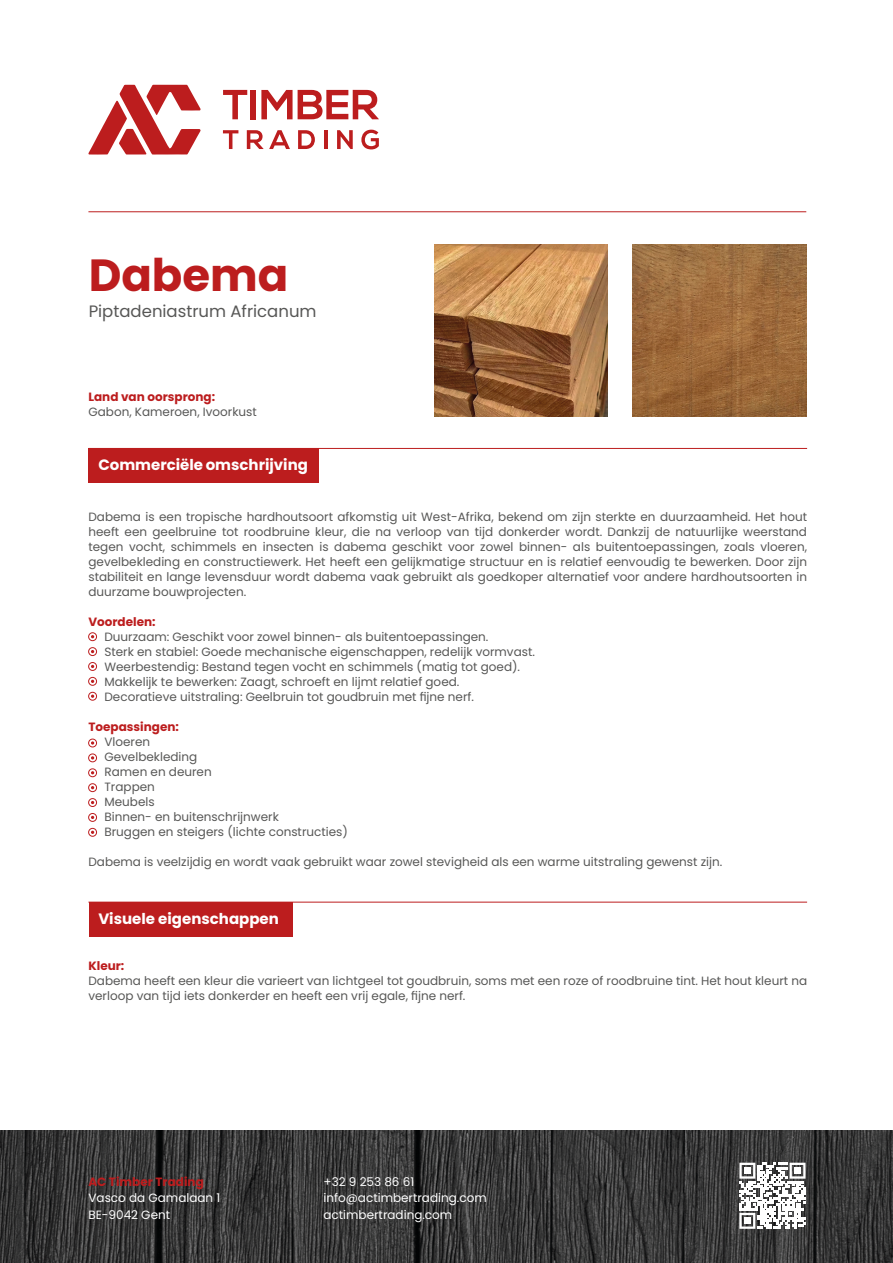
<style>
.page{position:relative;width:893px;height:1263px;background:#fff}
.page>*{position:absolute;margin:0;border:0;box-sizing:border-box;transform-origin:0 0}
.t1{font:700 45px "Poppins";color:#bc1d1e}
.t2{font:16.5px "Poppins";color:#575756}
.t3{font:700 15px "Poppins";color:#fff}
.t4{font:12px/15px "Poppins";color:#575756;text-align:justify}
.t5{font:12px/16.5px "Poppins";color:#fff}
.t6{font:700 12px "Poppins";color:#bc1d1e}
</style>
<div class="page">
<img style="left:0;top:1131px;width:893px;height:132px">
<hr style="left:88px;top:211px;width:718px;height:1px;background:#bc1d1e">
<svg style="left:739px;top:1163px;width:66px;height:66px"></svg>
<div style="left:744px;top:1217px;width:7px;height:7px;background:#fff"></div>
<svg style="left:88px;top:85px;width:113px;height:70px"></svg>
<svg style="left:223px;top:130px;width:15px;height:19px"></svg>
<svg style="left:247px;top:130px;width:16px;height:19px"></svg>
<svg style="left:269px;top:130px;width:21px;height:19px"></svg>
<svg style="left:298px;top:130px;width:17px;height:19px"></svg>
<hr style="left:324px;top:130px;width:3px;height:19px;background:#bc1d1e">
<svg style="left:337px;top:130px;width:16px;height:19px"></svg>
<svg style="left:361px;top:130px;width:18px;height:19px"></svg>
<svg style="left:223px;top:90px;width:24px;height:29px"></svg>
<div style="left:251px;top:90px;width:5px;height:29px;background:#bc1d1e"></div>
<svg style="left:261px;top:90px;width:118px;height:29px"></svg>
<img style="left:434px;top:244px;width:174px;height:172px">
<img style="left:632px;top:244px;width:174px;height:172px">
<hr style="left:88px;top:448px;width:719px;height:1px;background:#bc1d1e">
<hr style="left:88px;top:902px;width:719px;height:1px;background:#bc1d1e">
<div style="left:89px;top:449px;width:230px;height:34px;background:#bc1d1e"></div>
<div style="left:89px;top:902px;width:204px;height:35px;background:#bc1d1e"></div>
<svg style="left:91px;top:741px;width:3px;height:4px"></svg>
<div style="left:88px;top:632px;width:9px;height:9px;border:1px solid #bc1d1e;border-radius:50%"></div>
<div style="left:88px;top:647px;width:9px;height:9px;border:1px solid #bc1d1e;border-radius:50%"></div>
<div style="left:88px;top:662px;width:9px;height:9px;border:1px solid #bc1d1e;border-radius:50%"></div>
<div style="left:88px;top:677px;width:9px;height:8px;border:1px solid #bc1d1e;border-radius:50%"></div>
<div style="left:88px;top:692px;width:9px;height:8px;border:1px solid #bc1d1e;border-radius:50%"></div>
<div style="left:88px;top:739px;width:9px;height:8px;border:1px solid #bc1d1e;border-radius:50%"></div>
<div style="left:88px;top:754px;width:9px;height:8px;border:1px solid #bc1d1e;border-radius:50%"></div>
<div style="left:88px;top:769px;width:9px;height:8px;border:1px solid #bc1d1e;border-radius:50%"></div>
<div style="left:88px;top:783px;width:9px;height:9px;border:1px solid #bc1d1e;border-radius:50%"></div>
<div style="left:88px;top:798px;width:9px;height:9px;border:1px solid #bc1d1e;border-radius:50%"></div>
<div style="left:88px;top:813px;width:9px;height:8px;border:1px solid #bc1d1e;border-radius:50%"></div>
<div style="left:88px;top:828px;width:9px;height:8px;border:1px solid #bc1d1e;border-radius:50%"></div>
<p class="t1" style="left:89px;top:249px;width:201px">Dabema</p>
<p class="t2" style="left:89px;top:301px;width:229px">Piptadeniastrum Africanum</p>
<p class="t6" style="left:88px;top:390px;width:128px">Land van oorsprong:</p>
<p class="t4" style="left:88px;top:404px;width:170px">Gabon, Kameroen, Ivoorkust</p>
<p class="t3" style="left:98px;top:456px;width:211px">Commerciële omschrijving</p>
<p class="t4" style="left:88px;top:509px;width:720px">Dabema is een tropische hardhoutsoort afkomstig uit West-Afrika, bekend om zijn sterkte en duurzaamheid. Het hout heeft een geelbruine tot roodbruine kleur, die na verloop van tijd donkerder wordt. Dankzij de natuurlijke weerstand tegen vocht, schimmels en insecten is dabema geschikt voor zowel binnen- als buitentoepassingen, zoals vloeren, gevelbekleding en constructiewerk. Het heeft een gelijkmatige structuur en is relatief eenvoudig te bewerken. Door zijn stabiliteit en lange levensduur wordt dabema vaak gebruikt als goedkoper alternatief voor andere hardhoutsoorten in duurzame bouwprojecten.</p>
<p class="t6" style="left:88px;top:614px;width:69px">Voordelen:</p>
<p class="t4" style="left:104px;top:629px;width:385px">Duurzaam: Geschikt voor zowel binnen- als buitentoepassingen.</p>
<p class="t4" style="left:104px;top:644px;width:432px">Sterk en stabiel: Goede mechanische eigenschappen, redelijk vormvast.</p>
<p class="t4" style="left:104px;top:659px;width:417px">Weerbestendig: Bestand tegen vocht en schimmels (matig tot goed).</p>
<p class="t4" style="left:104px;top:674px;width:356px">Makkelijk te bewerken: Zaagt, schroeft en lijmt relatief goed.</p>
<p class="t4" style="left:104px;top:689px;width:371px">Decoratieve uitstraling: Geelbruin tot goudbruin met fijne nerf.</p>
<p class="t6" style="left:88px;top:719px;width:92px">Toepassingen:</p>
<p class="t4" style="left:104px;top:734px;width:47px">Vloeren</p>
<p class="t4" style="left:104px;top:749px;width:94px">Gevelbekleding</p>
<p class="t4" style="left:104px;top:764px;width:109px">Ramen en deuren</p>
<p class="t4" style="left:104px;top:779px;width:52px">Trappen</p>
<p class="t4" style="left:104px;top:794px;width:52px">Meubels</p>
<p class="t4" style="left:104px;top:809px;width:176px">Binnen- en buitenschrijnwerk</p>
<p class="t4" style="left:104px;top:824px;width:245px">Bruggen en steigers (lichte constructies)</p>
<p class="t4" style="left:88px;top:854px;width:635px">Dabema is veelzijdig en wordt vaak gebruikt waar zowel stevigheid als een warme uitstraling gewenst zijn.</p>
<p class="t3" style="left:98px;top:910px;width:182px">Visuele eigenschappen</p>
<p class="t6" style="left:88px;top:959px;width:37px">Kleur:</p>
<p class="t4" style="left:88px;top:973px;width:720px">Dabema heeft een kleur die varieert van lichtgeel tot goudbruin, soms met een roze of roodbruine tint. Het hout kleurt na verloop van tijd iets donkerder en heeft een vrij egale, fijne nerf.</p>
<p class="t6" style="left:88px;top:1174px;width:117px">AC Timber Trading</p>
<p class="t5" style="left:88px;top:1190px;width:133px">Vasco da Gamalaan 1<br>BE-9042 Gent</p>
<p class="t5" style="left:324px;top:1173px;width:165px">+32 9 253 86 61 info@actimbertrading.com actimbertrading.com</p>
</div>
